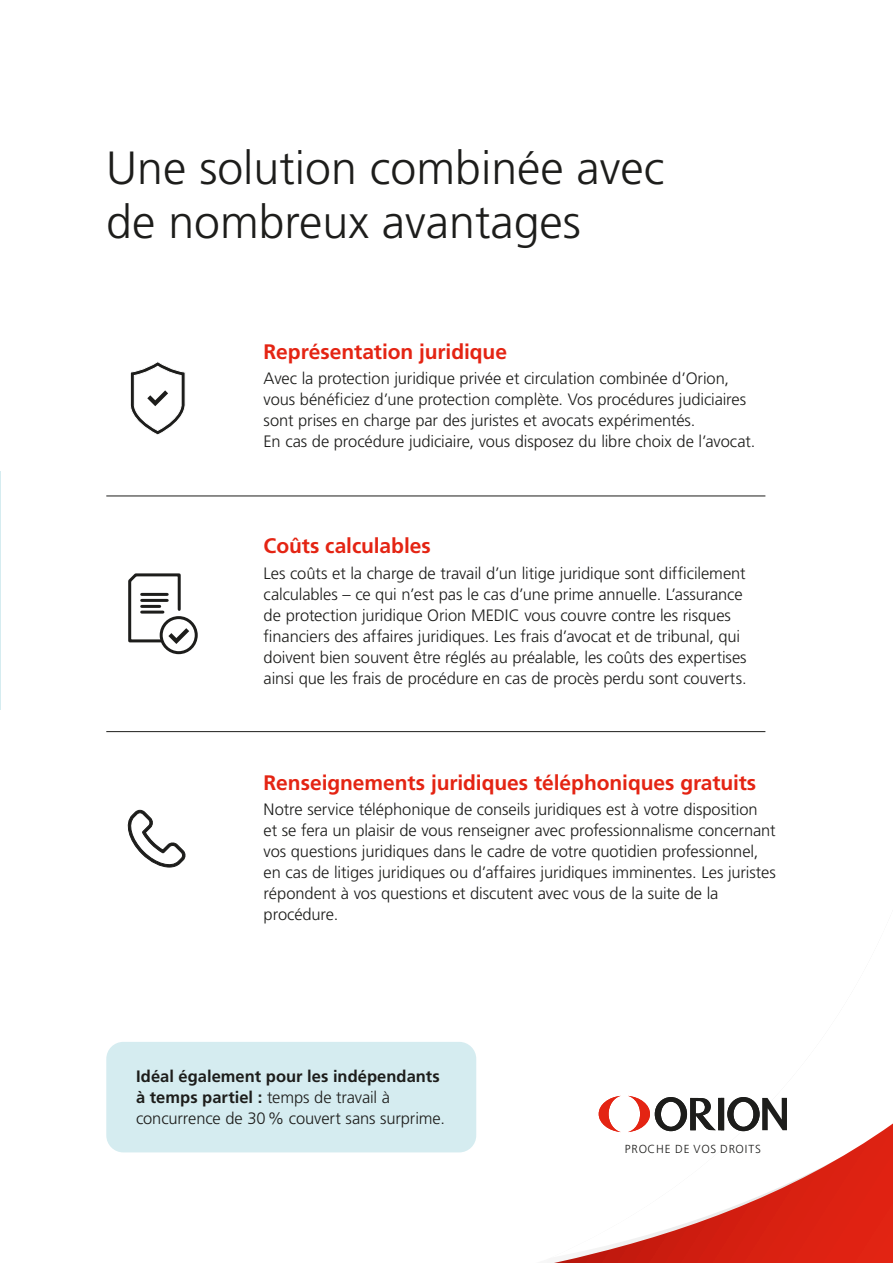
<style>
.page{position:relative;width:893px;height:1263px;background:#fff}
.page>*{position:absolute;margin:0;border:0;box-sizing:border-box;transform-origin:0 0}
.t1{font:300 46.5px/54px "Frutiger";color:#1d1d1b}
.t2{font:700 21px "Frutiger";letter-spacing:-.005em;color:#e42413}
.t3{font:300 16.5px/21px "Frutiger";letter-spacing:-.005em;color:#1d1d1b}
.t4{font:300 11.7px "Frutiger";letter-spacing:.075em;color:#1d1d1b}
.s1{font-weight:700}
</style>
<div class="page">
<svg style="left:554px;top:1123px;width:339px;height:140px"></svg>
<hr style="left:0;top:471px;width:1px;height:238px;background:#d5ecf0">
<svg style="left:130px;top:362px;width:56px;height:73px"></svg>
<svg style="left:599px;top:1096px;width:22px;height:36px"></svg>
<svg style="left:628px;top:1096px;width:159px;height:36px"></svg>
<svg style="left:127px;top:809px;width:59px;height:59px"></svg>
<hr style="left:106px;top:496px;width:659px;height:1px;background:#1d1d1b">
<hr style="left:106px;top:731px;width:659px;height:1px;background:#1d1d1b">
<svg style="left:161px;top:618px;width:35px;height:35px"></svg>
<div style="left:160px;top:616px;width:38px;height:38px;border:3px solid #1d1d1b;border-radius:50%"></div>
<svg style="left:128px;top:573px;width:61px;height:71px"></svg>
<hr style="left:142px;top:611px;width:21px;height:3px;background:#1d1d1b">
<div style="left:106px;top:1042px;width:370px;height:110px;background:#d5ecf0;border-radius:17px"></div>
<h1 class="t1" style="left:106px;top:141px;width:560px">Une solution combinée avec de nombreux avantages</h1>
<p class="t2" style="left:264px;top:339px;width:245px">Représentation juridique</p>
<p class="t3" style="left:264px;top:368px;width:493px">Avec la protection juridique privée et circulation combinée d’Orion, vous bénéficiez d’une protection complète. Vos procédures judiciaires sont prises en charge par des juristes et avocats expérimentés.<br>En cas de procédure judiciaire, vous disposez du libre choix de l’avocat.</p>
<p class="t2" style="left:264px;top:534px;width:169px">Coûts calculables</p>
<p class="t3" style="left:264px;top:563px;width:484px">Les coûts et la charge de travail d’un litige juridique sont difficilement calculables – ce qui n’est pas le cas d’une prime annuelle. L’assurance de protection juridique Orion MEDIC vous couvre contre les risques financiers des affaires juridiques. Les frais d’avocat et de tribunal, qui doivent bien souvent être réglés au préalable, les coûts des expertises ainsi que les frais de procédure en cas de procès perdu sont couverts.</p>
<p class="t2" style="left:264px;top:770px;width:494px">Renseignements juridiques téléphoniques gratuits</p>
<p class="t3" style="left:264px;top:799px;width:514px">Notre service téléphonique de conseils juridiques est à votre disposition<br>et se fera un plaisir de vous renseigner avec professionnalisme concernant vos questions juridiques dans le cadre de votre quotidien professionnel, en cas de litiges juridiques ou d’affaires juridiques imminentes. Les juristes répondent à vos questions et discutent avec vous de la suite de la procédure.</p>
<p class="t3" style="left:136px;top:1066px;width:310px"><span class="s1">Idéal également pour les indépendants à temps partiel :</span> temps de travail à concurrence de 30% couvert sans surprime.</p>
<p class="t4" style="left:625px;top:1143px;width:138px">PROCHE DE VOS DROITS</p>
</div>
